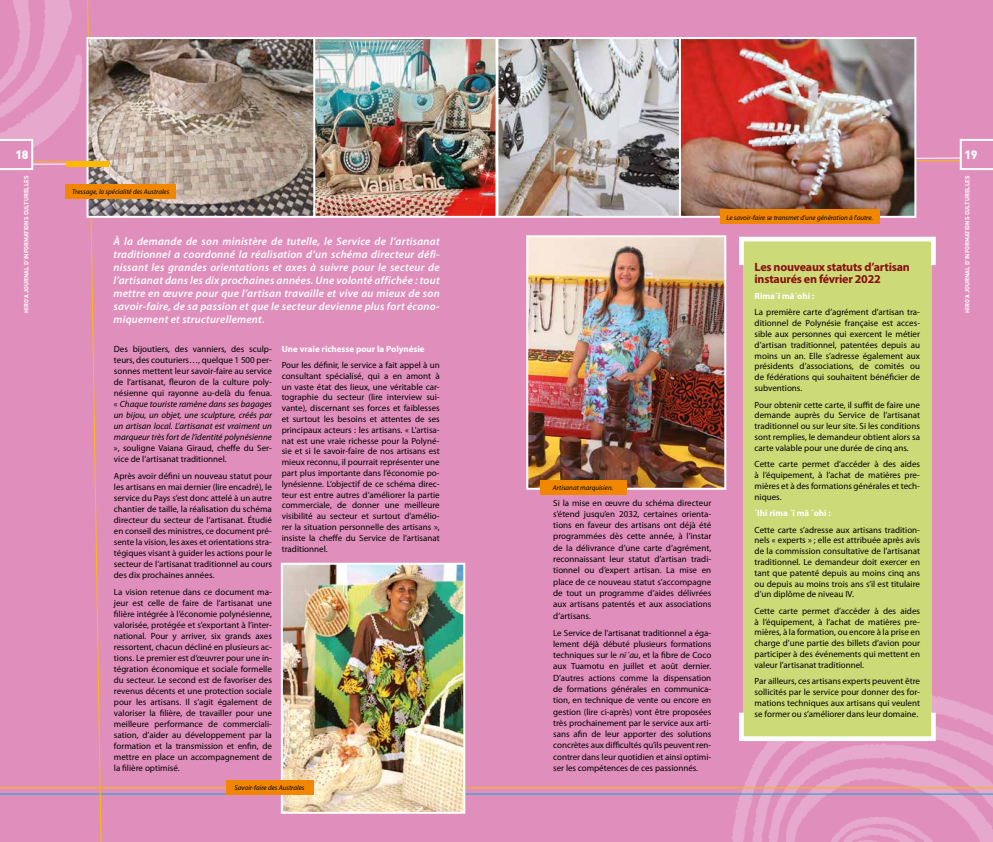
<style>
.page{position:relative;width:993px;height:842px;background:#fff}
.page>*{position:absolute;margin:0;border:0;box-sizing:border-box;transform-origin:0 0}
.t1{font:700 12px/12px "Myriad Pro";letter-spacing:-.02em;color:#8a0e12}
.t2{font:900 12px "DIN";color:#fff}
.t3{font:italic 600 11px/13px "Myriad Pro";letter-spacing:.02em;color:#fff;text-align:justify}
.t4{font:9px/10.8px "Myriad Pro";color:#000;text-align:justify}
.t5{font:700 9px "Myriad Pro";color:#fff}
.t6{font:italic 7px "Myriad Pro";letter-spacing:-.005em;color:#000}
.t7{font:700 6px "DIN";color:#fff}
.s1{font-style:italic}
</style>
<div class="page">
<img style="left:0;top:0;width:992px;height:842px">
<img style="left:529px;top:238px;width:194px;height:249px">
<div style="left:526px;top:235px;width:200px;height:255px;border:2px solid #fff"></div>
<div style="left:66px;top:184px;width:110px;height:14px;background:#f18700"></div>
<div style="left:226px;top:781px;width:87px;height:14px;background:#f18700"></div>
<div style="left:719px;top:210px;width:160px;height:14px;background:#f18700"></div>
<div style="left:539px;top:480px;width:87px;height:14px;background:#f18700"></div>
<h1 class="t2" style="left:15px;top:147px;width:14px">18</h1>
<h1 class="t2" style="left:964px;top:147px;width:14px">19</h1>
<p class="t7" style="left:22px;top:313px;width:139px;rotate:-90deg">HIRO’A JOURNAL D’INFORMATIONS CULTURELLES</p>
<p class="t7" style="left:963px;top:313px;width:139px;rotate:-90deg">HIRO’A JOURNAL D’INFORMATIONS CULTURELLES</p>
<p class="t6" style="left:72px;top:187px;width:99px">Tressage, la spécialité des Australes</p>
<p class="t6" style="left:726px;top:213px;width:148px">Le savoir-faire se transmet d'une génération à l'autre.</p>
<p class="t3" style="left:113px;top:235px;width:327px">À la demande de son ministère de tutelle, le Service de l’artisanat traditionnel a coordonné la réalisation d’un schéma directeur défi&shy;nissant les grandes orientations et axes à suivre pour le secteur de l’artisanat dans les dix prochaines années. Une volonté affichée : tout mettre en œuvre pour que l’artisan travaille et vive au mieux de son savoir-faire, de sa passion et que le secteur devienne plus fort écono&shy;miquement et structurellement.</p>
<p class="t4" style="left:114px;top:343px;width:160px">Des bijoutiers, des vanniers, des sculp&shy;teurs, des couturiers…, quelque 1 500 per&shy;sonnes mettent leur savoir-faire au service de l’artisanat, fleuron de la culture poly&shy;nésienne qui rayonne au-delà du fenua. « <span class="s1">Chaque touriste ramène dans ses bagages un bijou, un objet, une sculpture, créés par un artisan local. L’artisanat est vraiment un marqueur très fort de l’identité polynésienne</span></p>
<p class="t4" style="left:114px;top:442px;width:159px">», souligne Vaiana Giraud, cheffe du Ser&shy;vice de l’artisanat traditionnel.</p>
<p class="t4" style="left:114px;top:470px;width:159px">Après avoir défini un nouveau statut pour les artisans en mai dernier (lire encadré), le service du Pays s’est donc attelé à un autre chantier de taille, la réalisation du schéma directeur du secteur de l’artisanat. Étudié en conseil des ministres, ce document pré&shy;sente la vision, les axes et orientations stra&shy;tégiques visant à guider les actions pour le secteur de l’artisanat traditionnel au cours des dix prochaines années.</p>
<p class="t4" style="left:114px;top:586px;width:159px">La vision retenue dans ce document ma&shy;jeur est celle de faire de l’artisanat une filière intégrée à l’économie polynésienne, valorisée, protégée et s’exportant à l’inter&shy;national. Pour y arriver, six grands axes ressortent, chacun décliné en plusieurs ac&shy;tions. Le premier est d’œuvrer pour une in&shy;tégration économique et sociale formelle du secteur. Le second est de favoriser des revenus décents et une protection sociale pour les artisans. Il s’agit également de valoriser la filière, de travailler pour une meilleure performance de commerciali&shy;sation, d’aider au développement par la formation et la transmission et enfin, de mettre en place un accompagnement de la filière optimisé.</p>
<h1 class="t1" style="left:754px;top:260px;width:157px">Les nouveaux statuts d’artisan instaurés en février 2022</h1>
<p class="t5" style="left:754px;top:290px;width:61px">Rima΄ī mā΄ohi :</p>
<p class="t4" style="left:754px;top:307px;width:167px">La première carte d’agrément d’artisan tra&shy;ditionnel de Polynésie française est acces&shy;sible aux personnes qui exercent le métier d’artisan traditionnel, patentées depuis au moins un an. Elle s’adresse également aux présidents d’associations, de comités ou de fédérations qui souhaitent bénéficier de subventions.</p>
<p class="t4" style="left:754px;top:399px;width:167px">Pour obtenir cette carte, il suffit de faire une demande auprès du Service de l’artisanat traditionnel ou sur leur site. Si les conditions sont remplies, le demandeur obtient alors sa carte valable pour une durée de cinq ans.</p>
<p class="t4" style="left:754px;top:459px;width:167px">Cette carte permet d’accéder à des aides à l’équipement, à l’achat de matières pre&shy;mières et à des formations générales et tech&shy;niques.</p>
<p class="t5" style="left:754px;top:507px;width:78px">΄Ihi rima ΄ī mā ΄ohi :</p>
<p class="t4" style="left:754px;top:524px;width:167px">Cette carte s’adresse aux artisans tradition&shy;nels « experts » ; elle est attribuée après avis de la commission consultative de l’artisanat traditionnel. Le demandeur doit exercer en tant que patenté depuis au moins cinq ans ou depuis au moins trois ans s’il est titulaire d’un diplôme de niveau IV.</p>
<p class="t4" style="left:754px;top:605px;width:167px">Cette carte permet d’accéder à des aides à l’équipement, à l’achat de matières pre&shy;mières, à la formation, ou encore à la prise en charge d’une partie des billets d’avion pour participer à des événements qui mettent en valeur l’artisanat traditionnel.</p>
<p class="t4" style="left:754px;top:676px;width:167px">Par ailleurs, ces artisans experts peuvent être sollicités par le service pour donner des for&shy;mations techniques aux artisans qui veulent se former ou s’améliorer dans leur domaine.</p>
<p class="t5" style="left:281px;top:343px;width:144px">Une vraie richesse pour la Polynésie</p>
<p class="t4" style="left:281px;top:359px;width:159px">Pour les définir, le service a fait appel à un consultant spécialisé, qui a en amont à un vaste état des lieux, une véritable car&shy;tographie du secteur (lire interview sui&shy;vante), discernant ses forces et faiblesses et surtout les besoins et attentes de ses principaux acteurs : les artisans. « L’artisa&shy;nat est une vraie richesse pour la Polyné&shy;sie et si le savoir-faire de nos artisans est mieux reconnu, il pourrait représenter une part plus importante dans l’économie po&shy;lynésienne. L’objectif de ce schéma direc&shy;teur est entre autres d’améliorer la partie commerciale, de donner une meilleure visibilité au secteur et surtout d’amélio&shy;rer la situation personnelle des artisans », insiste la cheffe du Service de l’artisanat traditionnel.</p>
<p class="t6" style="left:552px;top:483px;width:62px">Artisanat marquisien.</p>
<p class="t4" style="left:553px;top:497px;width:159px;line-height:11.3px">Si la mise en œuvre du schéma directeur s’étend jusqu’en 2032, certaines orienta&shy;tions en faveur des artisans ont déjà été programmées dès cette année, à l’instar de la délivrance d’une carte d’agrément, reconnaissant leur statut d’artisan tradi&shy;tionnel ou d’expert artisan. La mise en place de ce nouveau statut s’accompagne de tout un programme d’aides délivrées aux artisans patentés et aux associations d’artisans.</p>
<p class="t4" style="left:553px;top:627px;width:159px;line-height:11.3px">Le Service de l’artisanat traditionnel a éga&shy;lement déjà débuté plusieurs formations techniques sur le <span class="s1">nī΄au</span>, et la fibre de Coco aux Tuamotu en juillet et août dernier.<br>D’autres actions comme la dispensation de formations générales en communica&shy;tion, en technique de vente ou encore en gestion (lire ci-après) vont être proposées très prochainement par le service aux arti&shy;sans afin de leur apporter des solutions concrètes aux difficultés qu’ils peuvent ren&shy;contrer dans leur quotidien et ainsi optimi&shy;ser les compétences de ces passionnés.</p>
<p class="t6" style="left:234px;top:784px;width:71px">Savoir-faire des Australes</p>
</div>
